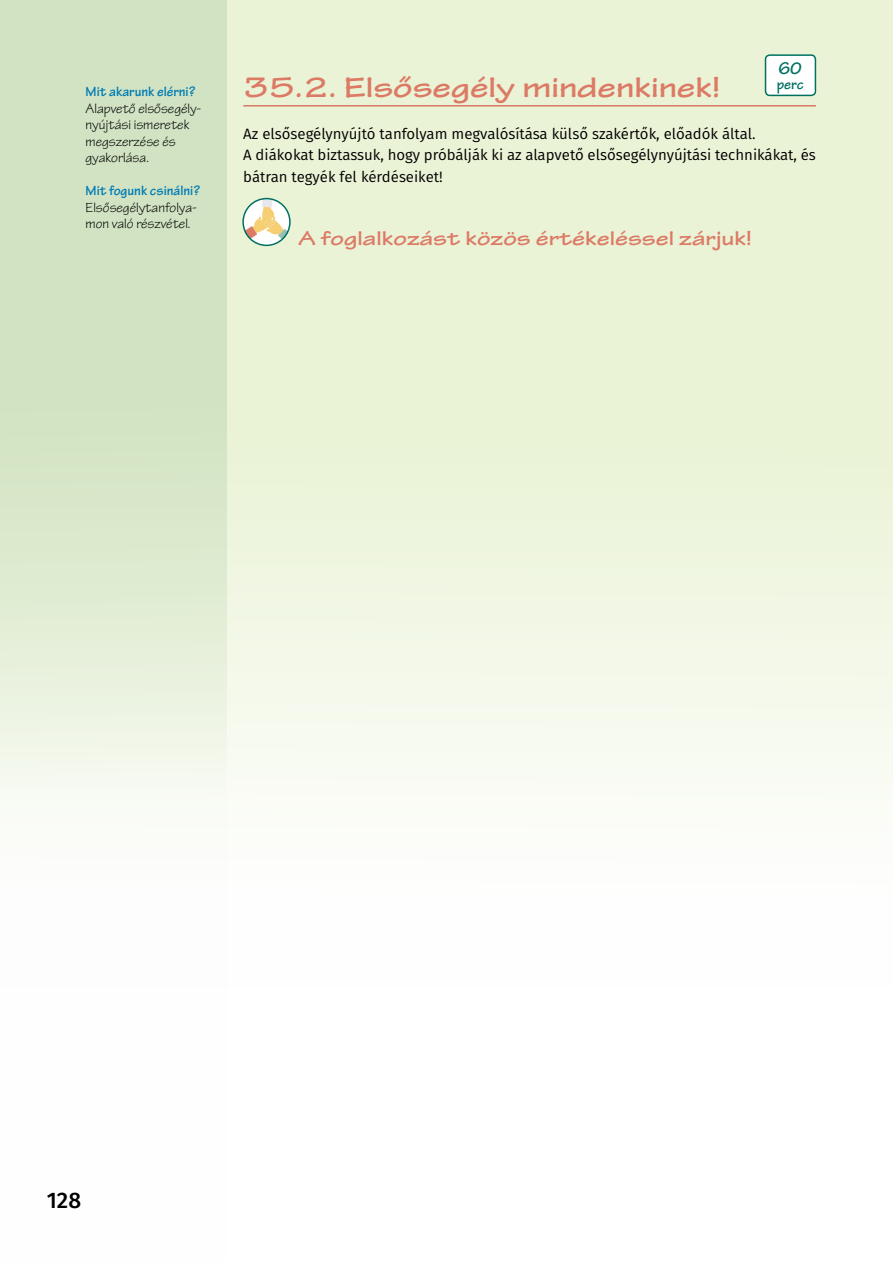
<style>
.page{position:relative;width:893px;height:1263px;background:#fff}
.page>*{position:absolute;margin:0;border:0;box-sizing:border-box;transform-origin:0 0}
.t1{font:700 expanded 30px "Tekton Pro";color:#dc7a66}
.t2{font:500 22.5px "Fira Sans";color:#000}
.t3{font:700 expanded 21px "Tekton Pro";color:#dc7a66}
.t4{font:700 18px "Tekton Pro";color:#007160}
.t5{font:15px/21.3px "Fira Sans";color:#000}
.t6{font:700 15px "Tekton Pro";color:#007160}
.t7{font:14.25px/16.5px "Tekton Pro";color:#000}
.t8{font:700 14.25px "Tekton Pro";color:#007bb4}
</style>
<div class="page">
<div style="left:0;top:0;width:893px;height:986px;background:linear-gradient(to bottom,#e4f0cb,#fcfdfa)"></div>
<div style="left:0;top:0;width:227px;height:1263px;background:linear-gradient(to bottom,#c6ddb4,#fff)"></div>
<hr style="left:243px;top:105px;width:573px;height:2px;background:#dc7a66">
<div style="left:765px;top:55px;width:50px;height:40px;background:#fff;border-radius:4px"></div>
<div style="left:765px;top:54px;width:51px;height:42px;border:2px solid #007160;border-radius:4px"></div>
<div style="left:243px;top:199px;width:47px;height:46px;background:#fff;border-radius:50%"></div>
<svg style="left:244px;top:198px;width:44px;height:42px"></svg>
<div style="left:242px;top:198px;width:49px;height:48px;border:2px solid #007160;border-radius:50%"></div>
<p class="t8" style="left:86px;top:83px;width:111px">Mit akarunk elérni?</p>
<p class="t7" style="left:86px;top:100px;width:117px">Alapvető elsősegély&shy;nyújtási ismeretek megszerzése és gyakorlása.</p>
<p class="t8" style="left:86px;top:182px;width:116px">Mit fogunk csinálni?</p>
<p class="t7" style="left:86px;top:199px;width:113px">Elsősegélytanfolya&shy;mon való részvétel.</p>
<p class="t4" style="left:778px;top:58px;width:25px">60</p>
<p class="t6" style="left:777px;top:75px;width:28px">perc</p>
<h1 class="t1" style="left:243px;top:69px;width:478px">35.2. Elsősegély mindenkinek!</h1>
<p class="t5" style="left:243px;top:123px;width:574px">Az elsősegélynyújtó tanfolyam megvalósítása külső szakértők, előadók által.<br>A diákokat biztassuk, hogy próbálják ki az alapvető elsősegélynyújtási technikákat, és bátran tegyék fel kérdéseiket!</p>
<h3 class="t3" style="left:298px;top:226px;width:455px">A foglalkozást közös értékeléssel zárjuk!</h3>
<h2 class="t2" style="left:47px;top:1182px;width:36px">128</h2>
</div>
